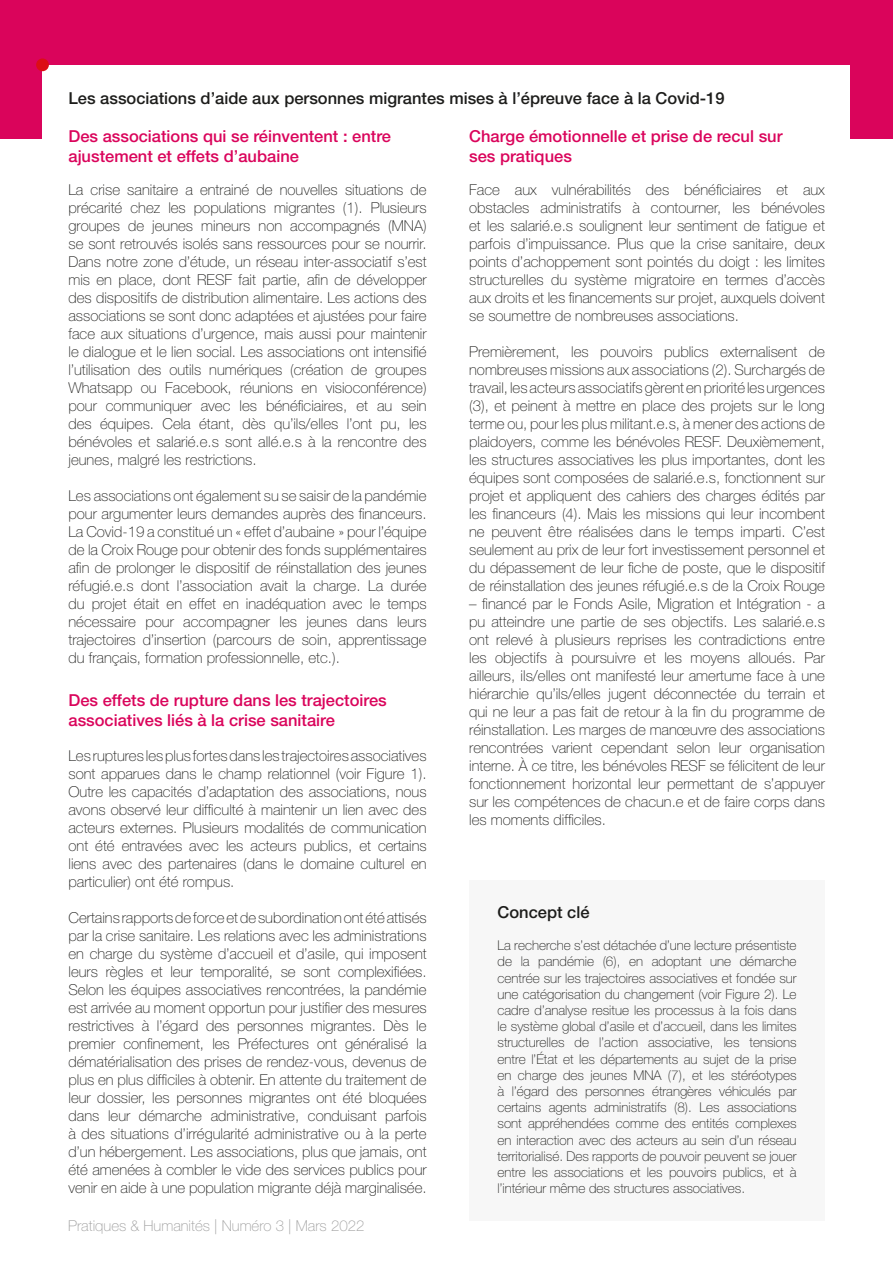
<style>
.page{position:relative;width:893px;height:1263px;background:#fff}
.page>*{position:absolute;margin:0;border:0;box-sizing:border-box;transform-origin:0 0}
.t1{font:500 16.5px/19.8px "Helvetica Neue LT Pro";color:#da045b}
.t2{font:500 16.5px "Helvetica Neue LT Pro";color:#1d1d1b}
.t3{font:100 15px/18px "Helvetica Neue LT Pro";color:#1d1d1b;text-align:justify}
.t4{font:100 15px "Helvetica Neue LT Pro";color:#9d9d9d}
.t5{font:100 13.5px/16.2px "Helvetica Neue LT Pro";color:#1d1d1b;text-align:justify}
</style>
<div class="page">
<div style="left:469px;top:880px;width:356px;height:340px;background:#f7f7f7"></div>
<div style="left:0;top:0;width:893px;height:138px;background:#da045b"></div>
<div style="left:43px;top:65px;width:807px;height:109px;background:#fff"></div>
<div style="left:36px;top:58px;width:13px;height:13px;background:#dc0d16;border-radius:50%"></div>
<p class="t2" style="left:68px;top:88px;width:658px">Les associations d’aide aux personnes migrantes mises à l’épreuve face à la Covid-19</p>
<p class="t1" style="left:68px;top:126px;width:324px">Des associations qui se réinventent : entre ajustement et effets d’aubaine</p>
<p class="t3" style="left:68px;top:180px;width:360px">La crise sanitaire a entrainé de nouvelles situations de précarité chez les populations migrantes (1). Plusieurs groupes de jeunes mineurs non accompagnés (MNA) se sont retrouvés isolés sans ressources pour se nourrir.<br>Dans notre zone d’étude, un réseau inter-associatif s’est mis en place, dont RESF fait partie, afin de développer des dispositifs de distribution alimentaire. Les actions des associations se sont donc adaptées et ajustées pour faire face aux situations d’urgence, mais aussi pour maintenir le dialogue et le lien social. Les associations ont intensifié l’utilisation des outils numériques (création de groupes Whatsapp ou Facebook, réunions en visioconférence) pour communiquer avec les bénéficiaires, et au sein des équipes. Cela étant, dès qu’ils/elles l’ont pu, les bénévoles et salarié.e.s sont allé.e.s à la rencontre des jeunes, malgré les restrictions.</p>
<p class="t3" style="left:68px;top:486px;width:360px">Les associations ont également su se saisir de la pandémie pour argumenter leurs demandes auprès des financeurs.<br>La Covid-19 a constitué un « effet d’aubaine » pour l’équipe de la Croix Rouge pour obtenir des fonds supplémentaires afin de prolonger le dispositif de réinstallation des jeunes réfugié.e.s dont l’association avait la charge. La durée du projet était en effet en inadéquation avec le temps nécessaire pour accompagner les jeunes dans leurs trajectoires d’insertion (parcours de soin, apprentissage du français, formation professionnelle, etc.).</p>
<p class="t1" style="left:68px;top:690px;width:320px">Des effets de rupture dans les trajectoires associatives liés à la crise sanitaire</p>
<p class="t3" style="left:68px;top:747px;width:360px">Les ruptures les plus fortes dans les trajectoires associatives sont apparues dans le champ relationnel (voir Figure 1).<br>Outre les capacités d’adaptation des associations, nous avons observé leur difficulté à maintenir un lien avec des acteurs externes. Plusieurs modalités de communication ont été entravées avec les acteurs publics, et certains liens avec des partenaires (dans le domaine culturel en particulier) ont été rompus.</p>
<p class="t3" style="left:68px;top:909px;width:360px">Certains rapports de force et de subordination ont été attisés par la crise sanitaire. Les relations avec les administrations en charge du système d’accueil et d’asile, qui imposent leurs règles et leur temporalité, se sont complexifiées.<br>Selon les équipes associatives rencontrées, la pandémie est arrivée au moment opportun pour justifier des mesures restrictives à l’égard des personnes migrantes. Dès le premier confinement, les Préfectures ont généralisé la dématérialisation des prises de rendez-vous, devenus de plus en plus difficiles à obtenir. En attente du traitement de leur dossier, les personnes migrantes ont été bloquées dans leur démarche administrative, conduisant parfois à des situations d’irrégularité administrative ou à la perte d’un hébergement. Les associations, plus que jamais, ont été amenées à combler le vide des services publics pour venir en aide à une population migrante déjà marginalisée.</p>
<p class="t4" style="left:68px;top:1217px;width:298px">Pratiques &amp; Humanités | Numéro 3 | Mars 2022</p>
<p class="t1" style="left:469px;top:126px;width:315px">Charge émotionnelle et prise de recul sur ses pratiques</p>
<p class="t3" style="left:469px;top:180px;width:357px">Face aux vulnérabilités des bénéficiaires et aux obstacles administratifs à contourner, les bénévoles et les salarié.e.s soulignent leur sentiment de fatigue et parfois d’impuissance. Plus que la crise sanitaire, deux points d’achoppement sont pointés du doigt : les limites structurelles du système migratoire en termes d’accès aux droits et les financements sur projet, auxquels doivent se soumettre de nombreuses associations.</p>
<p class="t3" style="left:469px;top:342px;width:357px">Premièrement, les pouvoirs publics externalisent de nombreuses missions aux associations (2). Surchargés de travail, les acteurs associatifs gèrent en priorité les urgences (3), et peinent à mettre en place des projets sur le long terme ou, pour les plus militant.e.s, à mener des actions de plaidoyers, comme les bénévoles RESF. Deuxièmement, les structures associatives les plus importantes, dont les équipes sont composées de salarié.e.s, fonctionnent sur projet et appliquent des cahiers des charges édités par les financeurs (4). Mais les missions qui leur incombent ne peuvent être réalisées dans le temps imparti. C’est seulement au prix de leur fort investissement personnel et du dépassement de leur fiche de poste, que le dispositif de réinstallation des jeunes réfugié.e.s de la Croix Rouge</p>
<p class="t3" style="left:469px;top:594px;width:357px">– financé par le Fonds Asile, Migration et Intégration - a pu atteindre une partie de ses objectifs. Les salarié.e.s ont relevé à plusieurs reprises les contradictions entre les objectifs à poursuivre et les moyens alloués. Par ailleurs, ils/elles ont manifesté leur amertume face à une hiérarchie qu’ils/elles jugent déconnectée du terrain et qui ne leur a pas fait de retour à la fin du programme de réinstallation. Les marges de manœuvre des associations rencontrées varient cependant selon leur organisation interne. À ce titre, les bénévoles RESF se félicitent de leur fonctionnement horizontal leur permettant de s’appuyer sur les compétences de chacun.e et de faire corps dans les moments difficiles.</p>
<p class="t2" style="left:497px;top:902px;width:94px">Concept clé</p>
<p class="t5" style="left:497px;top:937px;width:301px">La recherche s’est détachée d’une lecture présentiste de la pandémie (6), en adoptant une démarche centrée sur les trajectoires associatives et fondée sur une catégorisation du changement (voir Figure 2). Le cadre d’analyse resitue les processus à la fois dans le système global d’asile et d’accueil, dans les limites structurelles de l’action associative, les tensions entre l’État et les départements au sujet de la prise en charge des jeunes MNA (7), et les stéréotypes à l’égard des personnes étrangères véhiculés par certains agents administratifs (8). Les associations sont appréhendées comme des entités complexes en interaction avec des acteurs au sein d’un réseau territorialisé. Des rapports de pouvoir peuvent se jouer entre les associations et les pouvoirs publics, et à l’intérieur même des structures associatives.</p>
</div>
